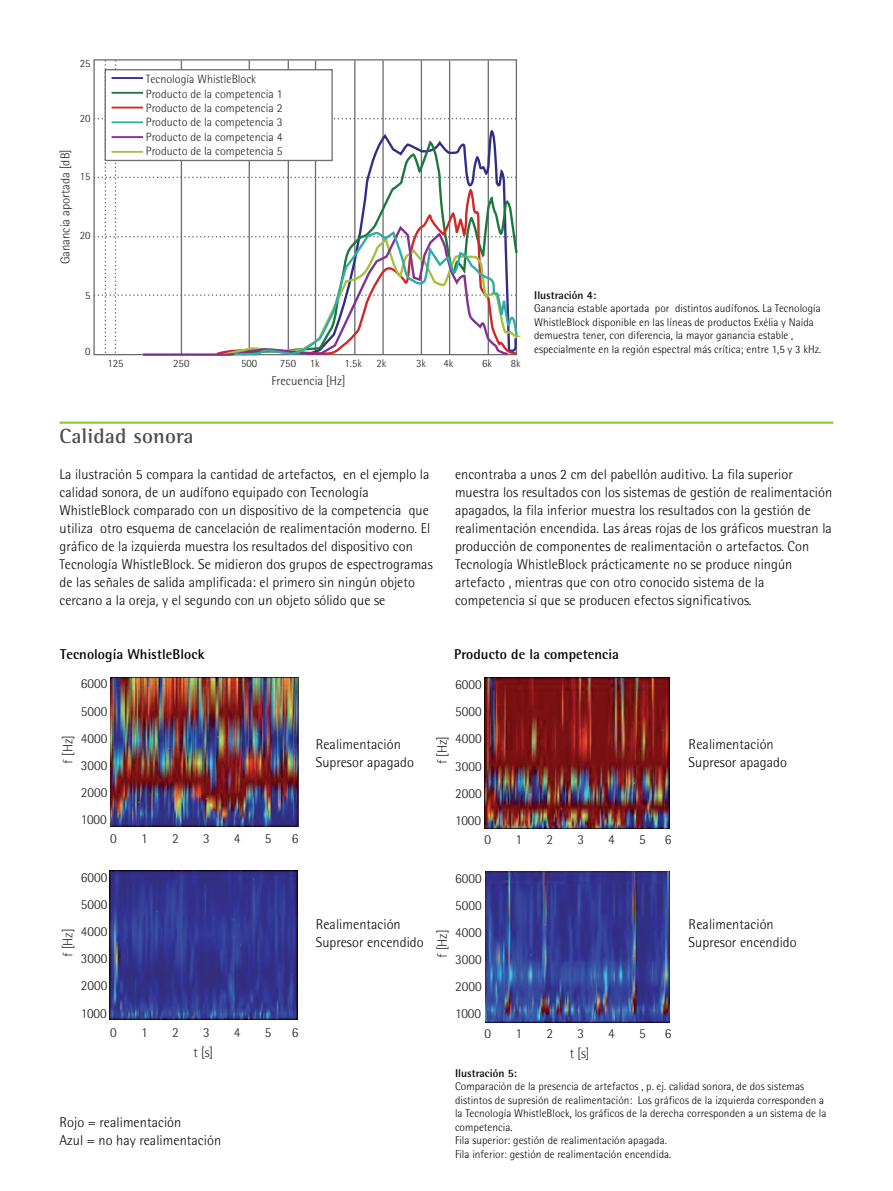
<style>
.page{position:relative;width:893px;height:1191px;background:#fff}
.page>*{position:absolute;margin:0;border:0;box-sizing:border-box;transform-origin:0 0}
.t1{font:700 21px "Rotis Semi Serif";letter-spacing:.01em;color:#4d4d4d}
.t2{font:300 14.25px/18px "Rotis Semi Sans";letter-spacing:.005em;color:#000}
.t3{font:700 14.25px "Rotis Semi Sans";letter-spacing:.005em;color:#000}
.t4{font:300 13.8px/27.2px "Rotis Semi Sans";color:#231f20;text-align:justify}
.t5{font:300 12.75px "Rotis Semi Sans";color:#231f20}
.t6{font:300 12px/14.4px "Rotis Semi Sans";color:#231f20}
.t7{font:300 11.25px/13.5px "Rotis Semi Sans";letter-spacing:.005em;color:#000}
.t8{font:700 11.25px "Rotis Semi Sans";letter-spacing:.005em;color:#000}
.t9{font:300 11.1px "Rotis Semi Sans";color:#231f20}
</style>
<div class="page">
<svg style="left:94px;top:60px;width:426px;height:296px"></svg>
<img style="left:110px;top:677px;width:188px;height:149px">
<img style="left:485px;top:678px;width:184px;height:150px">
<img style="left:110px;top:870px;width:188px;height:149px">
<img style="left:485px;top:871px;width:185px;height:151px">
<hr style="left:60px;top:421px;width:773px;height:3px;background:#90cb3c">
<p class="t9" style="left:80px;top:60px;width:12px">25</p>
<p class="t9" style="left:80px;top:114px;width:12px">20</p>
<p class="t5" style="left:61px;top:264px;width:116px;rotate:-90deg">Ganancia aportada [dB]</p>
<p class="t9" style="left:80px;top:173px;width:12px">15</p>
<p class="t9" style="left:80px;top:231px;width:12px">20</p>
<p class="t9" style="left:85px;top:291px;width:7px">5</p>
<p class="t9" style="left:85px;top:347px;width:7px">0</p>
<p class="t6" style="left:146px;top:73px;width:138px">Tecnología WhistleBlock<br>Producto de la competencia 1<br>Producto de la competencia 2<br>Producto de la competencia 3<br>Producto de la competencia 4<br>Producto de la competencia 5</p>
<p class="t9" style="left:310px;top:359px;width:11px">1k</p>
<p class="t9" style="left:345px;top:359px;width:19px">1.5k</p>
<p class="t9" style="left:376px;top:359px;width:11px">2k</p>
<p class="t9" style="left:416px;top:359px;width:11px">3k</p>
<p class="t9" style="left:443px;top:359px;width:11px">4k</p>
<p class="t9" style="left:482px;top:359px;width:11px">6k</p>
<p class="t9" style="left:511px;top:359px;width:11px">8k</p>
<p class="t9" style="left:107px;top:359px;width:18px">125</p>
<p class="t9" style="left:173px;top:359px;width:18px">250</p>
<p class="t9" style="left:241px;top:359px;width:18px">500</p>
<p class="t9" style="left:280px;top:359px;width:18px">750</p>
<p class="t5" style="left:272px;top:376px;width:75px">Frecuencia [Hz]</p>
<p class="t8" style="left:534px;top:291px;width:64px">Ilustración 4:</p>
<p class="t7" style="left:534px;top:303px;width:289px">Ganancia estable aportada por distintos audífonos. La Tecnología WhistleBlock disponible en las líneas de productos Exélia y Naída demuestra tener, con diferencia, la mayor ganancia estable , especialmente en la región espectral más crítica; entre 1,5 y 3 kHz.</p>
<h1 class="t1" style="left:60px;top:429px;width:136px">Calidad sonora</h1>
<p class="t2" style="left:60px;top:466px;width:375px">La ilustración 5 compara la cantidad de artefactos, en el ejemplo la calidad sonora, de un audífono equipado con Tecnología WhistleBlock comparado con un dispositivo de la competencia que utiliza otro esquema de cancelación de realimentación moderno. El gráfico de la izquierda muestra los resultados del dispositivo con Tecnología WhistleBlock. Se midieron dos grupos de espectrogramas de las señales de salida amplificada: el primero sin ningún objeto cercano a la oreja, y el segundo con un objeto sólido que se</p>
<p class="t2" style="left:455px;top:466px;width:379px">encontraba a unos 2 cm del pabellón auditivo. La fila superior muestra los resultados con los sistemas de gestión de realimentación apagados, la fila inferior muestra los resultados con la gestión de realimentación encendida. Las áreas rojas de los gráficos muestran la producción de componentes de realimentación o artefactos. Con Tecnología WhistleBlock prácticamente no se produce ningún artefacto , mientras que con otro conocido sistema de la competencia sí que se producen efectos significativos.</p>
<p class="t3" style="left:60px;top:649px;width:146px">Tecnología WhistleBlock</p>
<p class="t3" style="left:454px;top:649px;width:166px">Producto de la competencia</p>
<p class="t4" style="left:81px;top:671px;width:28px">6000</p>
<p class="t4" style="left:455px;top:672px;width:28px">6000</p>
<p class="t4" style="left:81px;top:698px;width:28px">5000<br>4000<br>3000<br>2000<br>1000</p>
<p class="t4" style="left:56px;top:763px;width:30px;rotate:-90deg">f [Hz]</p>
<p class="t2" style="left:316px;top:736px;width:100px">Realimentación<br>Supresor apagado</p>
<p class="t4" style="left:455px;top:699px;width:28px">5000<br>4000<br>3000<br>2000<br>1000</p>
<p class="t4" style="left:430px;top:764px;width:30px;rotate:-90deg">f [Hz]</p>
<p class="t2" style="left:689px;top:736px;width:100px">Realimentación<br>Supresor apagado</p>
<p class="t4" style="left:110px;top:826px;width:8px">0</p>
<p class="t4" style="left:141px;top:826px;width:8px">1</p>
<p class="t4" style="left:172px;top:826px;width:8px">2</p>
<p class="t4" style="left:203px;top:826px;width:8px">3</p>
<p class="t4" style="left:234px;top:826px;width:8px">4</p>
<p class="t4" style="left:265px;top:826px;width:8px">5</p>
<p class="t4" style="left:292px;top:826px;width:8px">6</p>
<p class="t4" style="left:485px;top:827px;width:8px">0</p>
<p class="t4" style="left:515px;top:827px;width:8px">1</p>
<p class="t4" style="left:546px;top:827px;width:8px">2</p>
<p class="t4" style="left:577px;top:827px;width:8px">3</p>
<p class="t4" style="left:608px;top:827px;width:8px">4</p>
<p class="t4" style="left:639px;top:827px;width:8px">5</p>
<p class="t4" style="left:665px;top:827px;width:8px">6</p>
<p class="t4" style="left:81px;top:865px;width:28px">6000</p>
<p class="t4" style="left:455px;top:866px;width:28px">6000</p>
<p class="t4" style="left:81px;top:892px;width:28px">5000<br>4000<br>3000<br>2000<br>1000</p>
<p class="t4" style="left:56px;top:957px;width:30px;rotate:-90deg">f [Hz]</p>
<p class="t2" style="left:316px;top:916px;width:110px">Realimentación<br>Supresor encendido</p>
<p class="t4" style="left:455px;top:893px;width:28px">5000<br>4000<br>3000<br>2000<br>1000</p>
<p class="t4" style="left:430px;top:958px;width:30px;rotate:-90deg">f [Hz]</p>
<p class="t2" style="left:689px;top:916px;width:110px">Realimentación<br>Supresor encendido</p>
<p class="t4" style="left:110px;top:1020px;width:8px">0</p>
<p class="t4" style="left:141px;top:1020px;width:8px">1</p>
<p class="t4" style="left:172px;top:1020px;width:8px">2</p>
<p class="t4" style="left:203px;top:1020px;width:8px">3</p>
<p class="t4" style="left:234px;top:1020px;width:8px">4</p>
<p class="t4" style="left:265px;top:1020px;width:8px">5</p>
<p class="t4" style="left:292px;top:1020px;width:8px">6</p>
<p class="t4" style="left:193px;top:1040px;width:21px">t [s]</p>
<p class="t4" style="left:485px;top:1021px;width:8px">0</p>
<p class="t4" style="left:515px;top:1021px;width:8px">1</p>
<p class="t4" style="left:546px;top:1021px;width:8px">2</p>
<p class="t4" style="left:577px;top:1021px;width:8px">3</p>
<p class="t4" style="left:608px;top:1021px;width:8px">4</p>
<p class="t4" style="left:639px;top:1021px;width:8px">5</p>
<p class="t4" style="left:665px;top:1021px;width:8px">6</p>
<p class="t4" style="left:570px;top:1041px;width:21px">t [s]</p>
<p class="t2" style="left:60px;top:1114px;width:163px">Rojo = realimentación<br>Azul = no hay realimentación</p>
<p class="t8" style="left:455px;top:1069px;width:64px">Ilustración 5:</p>
<p class="t7" style="left:455px;top:1080px;width:373px">Comparación de la presencia de artefactos , p. ej. calidad sonora, de dos sistemas distintos de supresión de realimentación: Los gráficos de la izquierda corresponden a la Tecnología WhistleBlock, los gráficos de la derecha corresponden a un sistema de la competencia.<br>Fila superior: gestión de realimentación apagada.<br>Fila inferior: gestión de realimentación encendida.</p>
</div>
